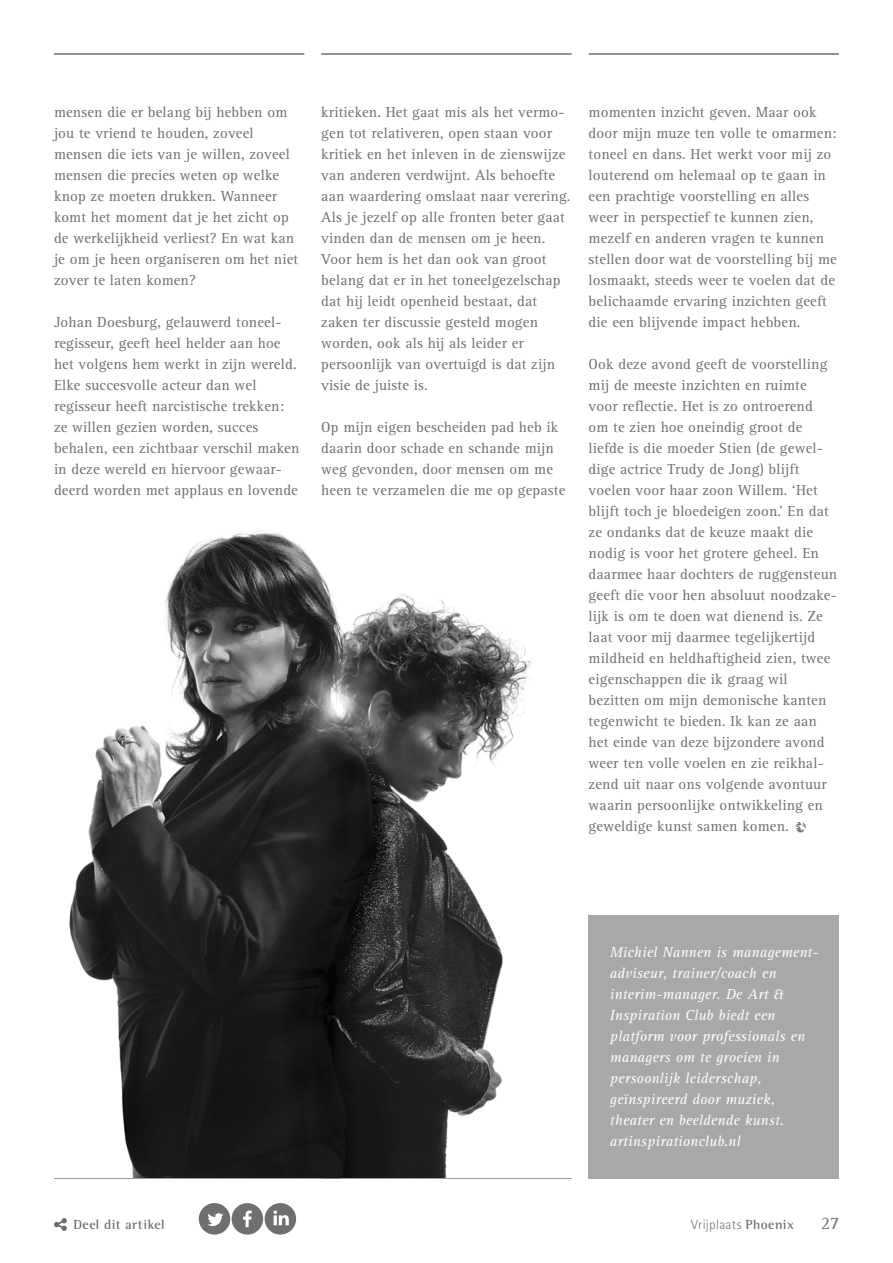
<style>
.page{position:relative;width:893px;height:1263px;background:#fff}
.page>*{position:absolute;margin:0;border:0;box-sizing:border-box;transform-origin:0 0}
.t1{font:18px "Rotis Semi Serif";color:#706f6f}
.t2{font:15px/21px "Rotis Serif";letter-spacing:.01em;color:#706f6f}
.t3{font:italic 15px/21px "Rotis Serif";letter-spacing:.01em;color:#fff}
.t4{font:300 13.5px "Rotis Semi Sans";letter-spacing:.02em;color:#706f6f}
.t5{font:700 13.5px "Rotis Semi Serif";letter-spacing:.03em;color:#706f6f}
.s1{font-family:"Rotis Semi Serif";font-weight:700}
</style>
<div class="page">
<hr style="left:321px;top:1177px;width:251px;height:2px;background:#706f6f">
<hr style="left:54px;top:1177px;width:286px;height:2px;background:#706f6f">
<hr style="left:589px;top:53px;width:250px;height:2px;background:#706f6f">
<hr style="left:321px;top:53px;width:251px;height:2px;background:#706f6f">
<hr style="left:54px;top:53px;width:250px;height:2px;background:#706f6f">
<div style="left:589px;top:915px;width:250px;height:264px;background:#a9a8a8"></div>
<img style="left:69px;top:531px;width:462px;height:646px">
<svg style="left:795px;top:822px;width:11px;height:11px"></svg>
<svg style="left:54px;top:1218px;width:13px;height:13px"></svg>
<svg style="left:199px;top:1203px;width:97px;height:31px"></svg>
<p class="t2" style="left:54px;top:102px;width:246px">mensen die er belang bij hebben om jou te vriend te houden, zoveel mensen die iets van je willen, zoveel mensen die precies weten op welke knop ze moeten drukken. Wanneer komt het moment dat je het zicht op de werkelijkheid verliest? En wat kan je om je heen organiseren om het niet zover te laten komen?</p>
<p class="t2" style="left:54px;top:312px;width:247px">Johan Doesburg, gelauwerd toneel&shy;regisseur, geeft heel helder aan hoe het volgens hem werkt in zijn wereld.<br>Elke succesvolle acteur dan wel regisseur heeft narcistische trekken: ze willen gezien worden, succes behalen, een zichtbaar verschil maken in deze wereld en hiervoor gewaar&shy;deerd worden met applaus en lovende</p>
<p class="t2" style="left:321px;top:102px;width:251px">kritieken. Het gaat mis als het vermo&shy;gen tot relativeren, open staan voor kritiek en het inleven in de zienswijze van anderen verdwijnt. Als behoefte aan waardering omslaat naar verering.<br>Als je jezelf op alle fronten beter gaat vinden dan de mensen om je heen.<br>Voor hem is het dan ook van groot belang dat er in het toneelgezelschap dat hij leidt openheid bestaat, dat zaken ter discussie gesteld mogen worden, ook als hij als leider er persoonlijk van overtuigd is dat zijn visie de juiste is.</p>
<p class="t2" style="left:321px;top:417px;width:246px">Op mijn eigen bescheiden pad heb ik daarin door schade en schande mijn weg gevonden, door mensen om me heen te verzamelen die me op gepaste</p>
<p class="t2" style="left:589px;top:102px;width:250px">momenten inzicht geven. Maar ook door mijn muze ten volle te omarmen: toneel en dans. Het werkt voor mij zo louterend om helemaal op te gaan in een prachtige voorstelling en alles weer in perspectief te kunnen zien, mezelf en anderen vragen te kunnen stellen door wat de voorstelling bij me losmaakt, steeds weer te voelen dat de belichaamde ervaring inzichten geeft die een blijvende impact hebben.</p>
<p class="t2" style="left:589px;top:354px;width:250px">Ook deze avond geeft de voorstelling mij de meeste inzichten en ruimte voor reflectie. Het is zo ontroerend<br>om te zien hoe oneindig groot de liefde is die moeder Stien (de gewel&shy;dige actrice Trudy de Jong) blijft voelen voor haar zoon Willem. ‘Het blijft toch je bloedeigen zoon.’ En dat ze ondanks dat de keuze maakt die nodig is voor het grotere geheel. En daarmee haar dochters de ruggensteun geeft die voor hen absoluut noodzake&shy;lijk is om te doen wat dienend is. Ze laat voor mij daarmee tegelijkertijd mildheid en heldhaftigheid zien, twee eigenschappen die ik graag wil bezitten om mijn demonische kanten tegenwicht te bieden. Ik kan ze aan het einde van deze bijzondere avond weer ten volle voelen en zie reikhal&shy;zend uit naar ons volgende avontuur waarin persoonlijke ontwikkeling en geweldige kunst samen komen.</p>
<p class="t5" style="left:73px;top:1216px;width:93px">Deel dit artikel</p>
<p class="t3" style="left:610px;top:942px;width:209px">Michiel Nannen is management&shy;adviseur, trainer/coach en interim-manager. De Art &amp;<br>Inspiration Club biedt een platform voor professionals en managers om te groeien in persoonlijk leiderschap, geïnspireerd door muziek, theater en beeldende kunst. artinspirationclub.nl</p>
<p class="t4" style="left:691px;top:1217px;width:104px">Vrijplaats <span class="s1">Phoenix</span></p>
<p class="t1" style="left:821px;top:1212px;width:20px">27</p>
</div>
